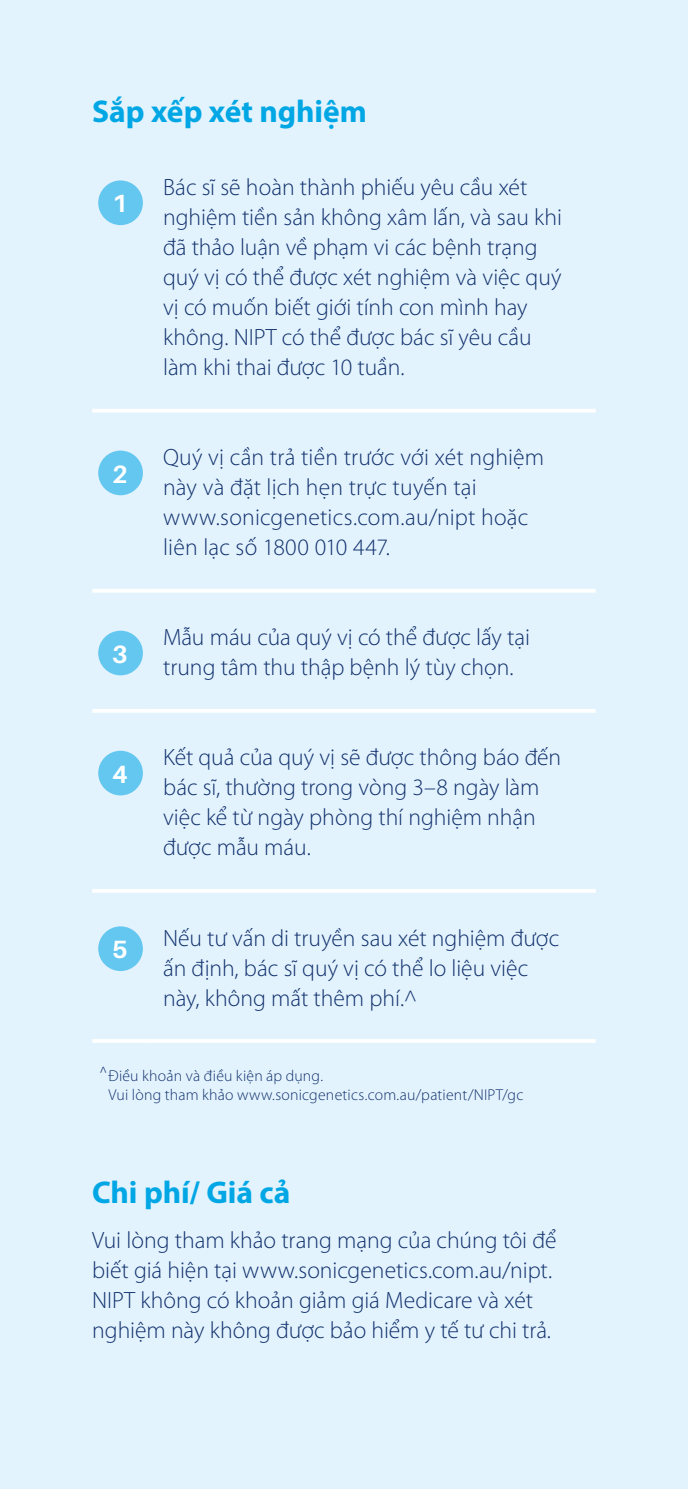
<style>
.page{position:relative;width:688px;height:1489px;background:#fff}
.page>*{position:absolute;margin:0;border:0;box-sizing:border-box;transform-origin:0 0}
.t1{font:700 31.5px "Myriad Pro";color:#00a7e4}
.t2{font:700 25px "Aileron";color:#fff}
.t3{font:300 23.5px/30px "Myriad Pro";color:#12326e}
.t4{font:300 15.75px/19px "Myriad Pro";letter-spacing:.015em;color:#12326e}
</style>
<div class="page">
<hr style="left:687px;top:0;width:1px;height:1488px;background:#001f41">
<div style="left:0;top:0;width:687px;height:1488px;background:#e3f3fd"></div>
<hr style="left:92px;top:409px;width:57px;height:3px;background:#fff">
<hr style="left:149px;top:409px;width:446px;height:3px;background:#fff">
<hr style="left:92px;top:589px;width:57px;height:3px;background:#fff">
<hr style="left:149px;top:589px;width:446px;height:3px;background:#fff">
<hr style="left:92px;top:709px;width:57px;height:3px;background:#fff">
<hr style="left:149px;top:709px;width:446px;height:3px;background:#fff">
<hr style="left:92px;top:889px;width:57px;height:3px;background:#fff">
<hr style="left:149px;top:889px;width:446px;height:3px;background:#fff">
<hr style="left:92px;top:1039px;width:57px;height:3px;background:#fff">
<hr style="left:149px;top:1039px;width:446px;height:3px;background:#fff">
<div style="left:98px;top:180px;width:45px;height:45px;background:#63c7f0;border-radius:50%"></div>
<div style="left:98px;top:450px;width:45px;height:45px;background:#63c7f0;border-radius:50%"></div>
<div style="left:98px;top:630px;width:45px;height:45px;background:#63c7f0;border-radius:50%"></div>
<div style="left:98px;top:750px;width:45px;height:45px;background:#63c7f0;border-radius:50%"></div>
<div style="left:98px;top:926px;width:45px;height:45px;background:#63c7f0;border-radius:50%"></div>
<h1 class="t1" style="left:92px;top:91px;width:276px">Sắp xếp xét nghiệm</h1>
<p class="t2" style="left:112px;top:190px;width:17px">1</p>
<p class="t2" style="left:112px;top:460px;width:17px">2</p>
<p class="t2" style="left:112px;top:640px;width:17px">3</p>
<p class="t2" style="left:112px;top:760px;width:17px">4</p>
<p class="t2" style="left:112px;top:935px;width:17px">5</p>
<p class="t3" style="left:163px;top:172px;width:400px">Bác sĩ sẽ hoàn thành phiếu yêu cầu xét nghiệm tiền sản không xâm lấn, và sau khi đã thảo luận về phạm vi các bệnh trạng quý vị có thể được xét nghiệm và việc quý vị có muốn biết giới tính con mình hay không. NIPT có thể được bác sĩ yêu cầu làm khi thai được 10 tuần.</p>
<p class="t3" style="left:163px;top:442px;width:382px">Quý vị cần trả tiền trước với xét nghiệm này và đặt lịch hẹn trực tuyến tại www.sonicgenetics.com.au/nipt hoặc liên lạc số 1800 010 447.</p>
<p class="t3" style="left:163px;top:622px;width:368px">Mẫu máu của quý vị có thể được lấy tại trung tâm thu thập bệnh lý tùy chọn.</p>
<p class="t3" style="left:163px;top:742px;width:399px">Kết quả của quý vị sẽ được thông báo đến bác sĩ, thường trong vòng 3–8 ngày làm việc kể từ ngày phòng thí nghiệm nhận được mẫu máu.</p>
<p class="t3" style="left:163px;top:922px;width:397px">Nếu tư vấn di truyền sau xét nghiệm được ấn định, bác sĩ quý vị có thể lo liệu việc này, không mất thêm phí.^</p>
<p class="t4" style="left:108px;top:1066px;width:416px;text-indent:-9px"><sup>^</sup>Điều khoản và điều kiện áp dụng.<br>Vui lòng tham khảo www.sonicgenetics.com.au/patient/NIPT/gc</p>
<h1 class="t1" style="left:92px;top:1171px;width:200px">Chi phí/ Giá cả</h1>
<p class="t3" style="left:92px;top:1224px;width:465px">Vui lòng tham khảo trang mạng của chúng tôi để biết giá hiện tại www.sonicgenetics.com.au/nipt.<br>NIPT không có khoản giảm giá Medicare và xét nghiệm này không được bảo hiểm y tế tư chi trả.</p>
</div>
